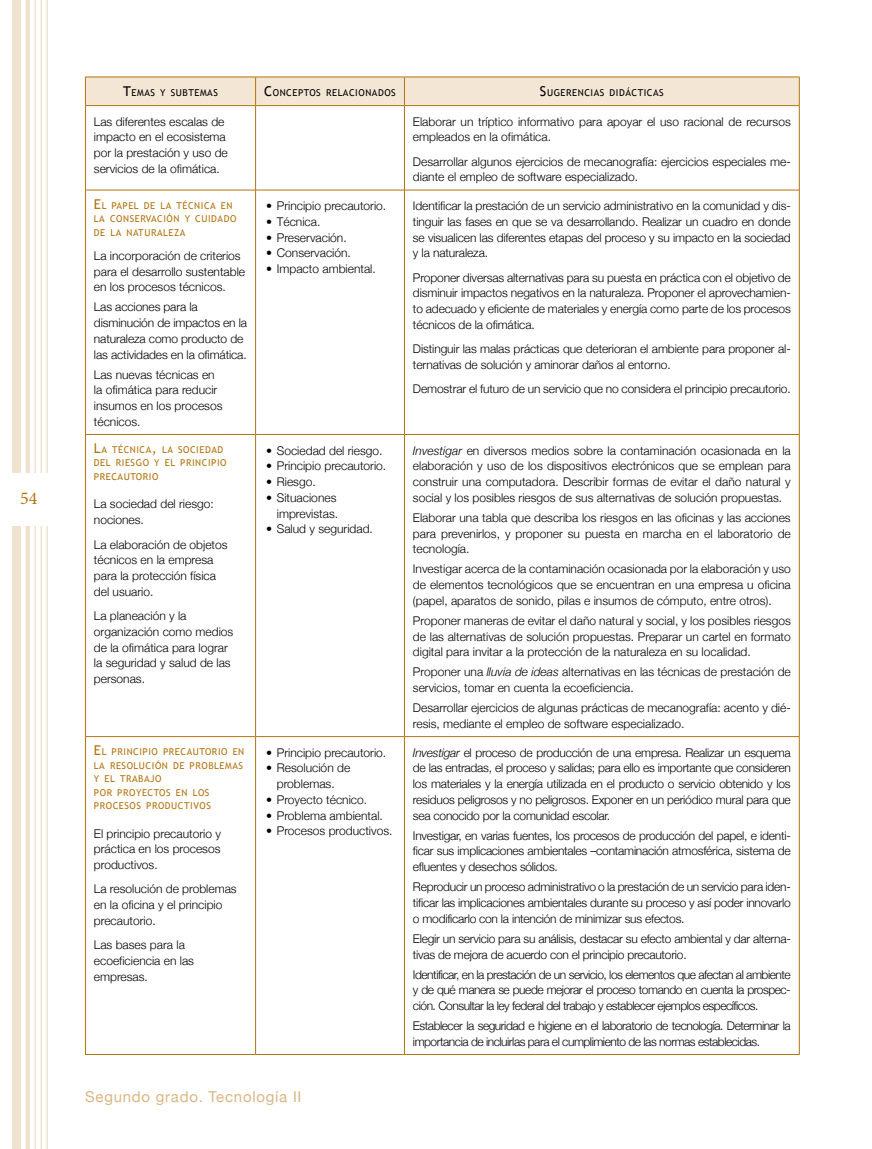
<style>
.page{position:relative;width:872px;height:1149px;background:#fff}
.page>*{position:absolute;margin:0;border:0;box-sizing:border-box;transform-origin:0 0}
.t1{font:18px "Minion Pro";color:#b2740e}
.t2{font:15px "Helvetica Neue";letter-spacing:.05em;color:#dcb684}
.t3{font:300 12px/15.8px "Helvetica Neue";color:#000}
.t4{font:300 12px/15.8px "Helvetica Neue";letter-spacing:-.04em;color:#000}
.t5{font:300 12px/15.8px "Helvetica Neue";letter-spacing:-.02em;color:#000}
.t6{font:9.45px/13.5px "Trebuchet MS";letter-spacing:.055em;color:#b2740e}
.t7{font:9.45px "Trebuchet MS";letter-spacing:.055em;color:#000}
.s1{font-size:13.5px}
.s2{font-style:italic}
</style>
<div class="page">
<div style="left:12px;top:0;width:9px;height:1148px;background:#efe3cf"></div>
<hr style="left:26px;top:0;width:4px;height:1148px;background:#efe3cf">
<hr style="left:34px;top:0;width:2px;height:1148px;background:#b2740e">
<hr style="left:40px;top:0;width:2px;height:1148px;background:#b2740e">
<hr style="left:46px;top:0;width:2px;height:1148px;background:#b2740e">
<div style="left:0;top:473px;width:106px;height:52px;background:#fff"></div>
<hr style="left:85px;top:736px;width:1px;height:317px;background:#b2740e">
<hr style="left:255px;top:736px;width:1px;height:317px;background:#b2740e">
<hr style="left:404px;top:736px;width:1px;height:317px;background:#b2740e">
<hr style="left:799px;top:736px;width:1px;height:317px;background:#b2740e">
<hr style="left:85px;top:736px;width:170px;height:1px;background:#b2740e">
<hr style="left:255px;top:736px;width:149px;height:1px;background:#b2740e">
<hr style="left:404px;top:736px;width:395px;height:1px;background:#b2740e">
<hr style="left:86px;top:190px;width:169px;height:1px;background:#b2740e">
<hr style="left:256px;top:190px;width:148px;height:1px;background:#b2740e">
<hr style="left:405px;top:190px;width:394px;height:1px;background:#b2740e">
<hr style="left:85px;top:434px;width:1px;height:302px;background:#b2740e">
<hr style="left:799px;top:434px;width:1px;height:302px;background:#b2740e">
<hr style="left:85px;top:190px;width:1px;height:244px;background:#b2740e">
<hr style="left:799px;top:190px;width:1px;height:244px;background:#b2740e">
<hr style="left:85px;top:434px;width:170px;height:1px;background:#b2740e">
<hr style="left:255px;top:434px;width:149px;height:1px;background:#b2740e">
<hr style="left:404px;top:434px;width:395px;height:1px;background:#b2740e">
<hr style="left:85px;top:1053px;width:170px;height:1px;background:#b2740e">
<hr style="left:255px;top:1053px;width:149px;height:1px;background:#b2740e">
<hr style="left:404px;top:1053px;width:395px;height:1px;background:#b2740e">
<hr style="left:85px;top:106px;width:1px;height:84px;background:#b2740e">
<hr style="left:255px;top:106px;width:1px;height:84px;background:#b2740e">
<hr style="left:255px;top:190px;width:1px;height:244px;background:#b2740e">
<hr style="left:404px;top:106px;width:1px;height:84px;background:#b2740e">
<hr style="left:404px;top:190px;width:1px;height:244px;background:#b2740e">
<hr style="left:799px;top:106px;width:1px;height:84px;background:#b2740e">
<hr style="left:255px;top:434px;width:1px;height:302px;background:#b2740e">
<svg style="left:85px;top:77px;width:715px;height:29px;background:#f0dfc9"></svg>
<hr style="left:404px;top:434px;width:1px;height:302px;background:#b2740e">
<h1 class="t1" style="left:20px;top:486px;width:19px">54</h1>
<p class="t7" style="left:123px;top:87px;width:96px"><span class="s1">T</span>EMAS Y SUBTEMAS</p>
<p class="t7" style="left:264px;top:87px;width:133px"><span class="s1">C</span>ONCEPTOS RELACIONADOS</p>
<p class="t7" style="left:540px;top:87px;width:125px"><span class="s1">S</span>UGERENCIAS DIDÁCTICAS</p>
<p class="t3" style="left:94px;top:113px;width:135px">Las diferentes escalas de impacto en el ecosistema por la prestación y uso de servicios de la ofimática.</p>
<p class="t3" style="left:413px;top:113px;width:379px">Elaborar un tríptico informativo para apoyar el uso racional de recursos empleados en la ofimática.</p>
<p class="t3" style="left:413px;top:153px;width:379px">Desarrollar algunos ejercicios de mecanografía: ejercicios especiales me&shy;diante el empleo de software especializado.</p>
<p class="t6" style="left:94px;top:198px;width:144px"><span class="s1">E</span>L PAPEL DE LA TÉCNICA EN<br>LA CONSERVACIÓN Y CUIDADO<br>DE LA NATURALEZA</p>
<p class="t3" style="left:94px;top:247px;width:153px">La incorporación de criterios para el desarrollo sustentable en los procesos técnicos.</p>
<p class="t3" style="left:94px;top:299px;width:155px">Las acciones para la disminución de impactos en la naturaleza como producto de las actividades en la ofimática.</p>
<p class="t3" style="left:94px;top:366px;width:130px">Las nuevas técnicas en la ofimática para reducir insumos en los procesos técnicos.</p>
<p class="t3" style="left:266px;top:198px;width:122px">• Principio precautorio.</p>
<p class="t3" style="left:266px;top:213px;width:56px">• Técnica.</p>
<p class="t3" style="left:266px;top:229px;width:82px">• Preservación.</p>
<p class="t3" style="left:266px;top:245px;width:86px">• Conservación.</p>
<p class="t3" style="left:266px;top:261px;width:111px">• Impacto ambiental.</p>
<p class="t3" style="left:413px;top:198px;width:379px;text-align:justify">Identificar la prestación de un servicio administrativo en la comunidad y dis&shy;tinguir las fases en que se va desarrollando. Realizar un cuadro en donde se visualicen las diferentes etapas del proceso y su impacto en la sociedad y la naturaleza.</p>
<p class="t3" style="left:413px;top:269px;width:379px;text-align:justify">Proponer diversas alternativas para su puesta en práctica con el objetivo de disminuir impactos negativos en la naturaleza. Proponer el aprovechamien&shy;to adecuado y eficiente de materiales y energía como parte de los procesos técnicos de la ofimática.</p>
<p class="t3" style="left:413px;top:341px;width:379px">Distinguir las malas prácticas que deterioran el ambiente para proponer al&shy;ternativas de solución y aminorar daños al entorno.</p>
<p class="t3" style="left:413px;top:381px;width:379px">Demostrar el futuro de un servicio que no considera el principio precautorio.</p>
<p class="t6" style="left:94px;top:443px;width:134px"><span class="s1">L</span>A TÉCNICA<span class="s1">,</span> LA SOCIEDAD<br>DEL RIESGO Y EL PRINCIPIO<br>PRECAUTORIO</p>
<p class="t3" style="left:94px;top:496px;width:121px">La sociedad del riesgo: nociones.</p>
<p class="t3" style="left:94px;top:536px;width:135px">La elaboración de objetos técnicos en la empresa para la protección física del usuario.</p>
<p class="t3" style="left:94px;top:607px;width:141px">La planeación y la organización como medios de la ofimática para lograr la seguridad y salud de las personas.</p>
<p class="t3" style="left:266px;top:442px;width:118px">• Sociedad del riesgo.</p>
<p class="t3" style="left:266px;top:458px;width:122px">• Principio precautorio.</p>
<p class="t3" style="left:266px;top:473px;width:51px">• Riesgo.</p>
<p class="t3" style="left:266px;top:489px;width:73px;text-align:right">• Situaciones imprevistas.</p>
<p class="t3" style="left:266px;top:520px;width:108px">• Salud y seguridad.</p>
<p class="t3" style="left:413px;top:442px;width:379px;text-align:justify"><span class="s2">Investigar</span> en diversos medios sobre la contaminación ocasionada en la elaboración y uso de los dispositivos electrónicos que se emplean para construir una computadora. Describir formas de evitar el daño natural y social y los posibles riesgos de sus alternativas de solución propuestas.</p>
<p class="t3" style="left:413px;top:509px;width:379px;text-align:justify">Elaborar una tabla que describa los riesgos en las oficinas y las acciones para prevenirlos, y proponer su puesta en marcha en el laboratorio de tecnología.</p>
<p class="t3" style="left:413px;top:560px;width:379px;text-align:justify">Investigar acerca de la contaminación ocasionada por la elaboración y uso de elementos tecnológicos que se encuentran en una empresa u oficina (papel, aparatos de sonido, pilas e insumos de cómputo, entre otros).</p>
<p class="t3" style="left:413px;top:612px;width:379px;text-align:justify">Proponer maneras de evitar el daño natural y social, y los posibles riesgos de las alternativas de solución propuestas. Preparar un cartel en formato digital para invitar a la protección de la naturaleza en su localidad.</p>
<p class="t3" style="left:413px;top:663px;width:379px">Proponer una <span class="s2">lluvia de ideas</span> alternativas en las técnicas de prestación de servicios, tomar en cuenta la ecoeficiencia.</p>
<p class="t3" style="left:413px;top:699px;width:379px">Desarrollar ejercicios de algunas prácticas de mecanografía: acento y dié&shy;resis, mediante el empleo de software especializado.</p>
<p class="t6" style="left:94px;top:744px;width:152px"><span class="s1">E</span>L PRINCIPIO PRECAUTORIO EN<br>LA RESOLUCIÓN DE PROBLEMAS<br>Y EL TRABAJO<br>POR PROYECTOS EN LOS<br>PROCESOS PRODUCTIVOS</p>
<p class="t3" style="left:94px;top:825px;width:128px;text-align:justify">El principio precautorio y práctica en los procesos productivos.</p>
<p class="t3" style="left:94px;top:880px;width:144px">La resolución de problemas en la oficina y el principio precautorio.</p>
<p class="t3" style="left:94px;top:936px;width:102px">Las bases para la ecoeficiencia en las empresas.</p>
<p class="t3" style="left:266px;top:744px;width:122px">• Principio precautorio.</p>
<p class="t3" style="left:266px;top:759px;width:85px;text-align:center">• Resolución de problemas.</p>
<p class="t3" style="left:266px;top:791px;width:102px">• Proyecto técnico.</p>
<p class="t3" style="left:266px;top:807px;width:118px">• Problema ambiental.</p>
<p class="t3" style="left:266px;top:822px;width:128px">• Procesos productivos.</p>
<p class="t3" style="left:413px;top:744px;width:379px;text-align:justify"><span class="s2">Investigar</span> el proceso de producción de una empresa. Realizar un esquema de las entradas, el proceso y salidas; para ello es importante que consideren los materiales y la energía utilizada en el producto o servicio obtenido y los residuos peligrosos y no peligrosos. Exponer en un periódico mural para que sea conocido por la comunidad escolar.</p>
<p class="t3" style="left:413px;top:827px;width:379px;text-align:justify">Investigar, en varias fuentes, los procesos de producción del papel, e identi&shy;ficar sus implicaciones ambientales –contaminación atmosférica, sistema de efluentes y desechos sólidos.</p>
<p class="t3" style="left:413px;top:878px;width:379px;text-align:justify">Reproducir un proceso administrativo o la prestación de un servicio para iden&shy;tificar las implicaciones ambientales durante su proceso y así poder innovarlo o modificarlo con la intención de minimizar sus efectos.</p>
<p class="t5" style="left:413px;top:930px;width:379px">Elegir un servicio para su análisis, destacar su efecto ambiental y dar alterna&shy;tivas de mejora de acuerdo con el principio precautorio.</p>
<p class="t3" style="left:413px;top:965px;width:379px;text-align:justify">Identificar, en la prestación de un servicio, los elementos que afectan al ambiente y de qué manera se puede mejorar el proceso tomando en cuenta la prospec&shy;ción. Consultar la ley federal del trabajo y establecer ejemplos específicos.</p>
<p class="t4" style="left:413px;top:1017px;width:379px">Establecer la seguridad e higiene en el laboratorio de tecnología. Determinar la importancia de incluirlas para el cumplimiento de las normas establecidas.</p>
<p class="t2" style="left:85px;top:1087px;width:218px">Segundo grado. Tecnología II</p>
</div>
